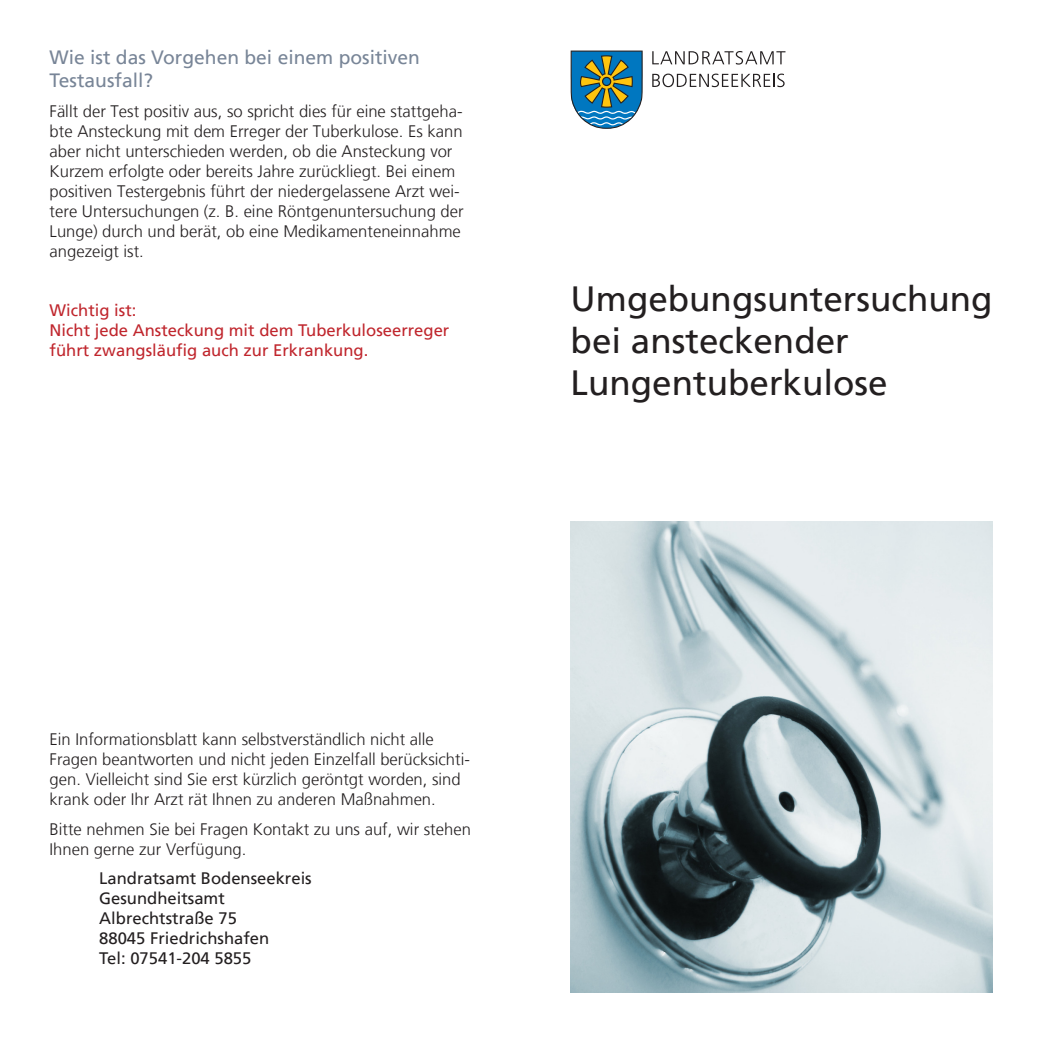
<style>
.page{position:relative;width:1042px;height:1042px;background:#fff}
.page>*{position:absolute;margin:0;border:0;box-sizing:border-box;transform-origin:0 0}
.t1{font:35px/42px "Frutiger LT";color:#231f20}
.t2{font:19.25px/23.1px "Frutiger LT";color:#788597}
.t3{font:300 16.62px/19.9px "Frutiger LT";color:#231f20}
.t4{font:16.62px/19.9px "Frutiger LT";color:#231f20}
.t5{font:16.62px/19.9px "Frutiger LT";color:#c0262d}
</style>
<div class="page">
<svg style="left:652px;top:51px;width:133px;height:14px"></svg>
<svg style="left:652px;top:74px;width:132px;height:13px"></svg>
<svg style="left:570px;top:51px;width:73px;height:78px;background:#4f8b99"></svg>
<img style="left:571px;top:521px;width:421px;height:471px">
<p class="t2" style="left:50px;top:46px;width:372px">Wie ist das Vorgehen bei einem positiven<br>Testausfall?</p>
<p class="t3" style="left:50px;top:102px;width:415px">Fällt der Test positiv aus, so spricht dies für eine stattgeha&shy;bte Ansteckung mit dem Erreger der Tuberkulose. Es kann aber nicht unterschieden werden, ob die Ansteckung vor Kurzem erfolgte oder bereits Jahre zurückliegt. Bei einem positiven Testergebnis führt der niedergelassene Arzt wei&shy;tere Untersuchungen (z. B. eine Röntgenuntersuchung der Lunge) durch und berät, ob eine Medikamenteneinnahme angezeigt ist.</p>
<p class="t5" style="left:50px;top:301px;width:401px">Wichtig ist:<br>Nicht jede Ansteckung mit dem Tuberkuloseerreger führt zwangsläufig auch zur Erkrankung.</p>
<h1 class="t1" style="left:570px;top:278px;width:423px">Umgebungsuntersuchung bei ansteckender<br>Lungentuberkulose</h1>
<p class="t3" style="left:50px;top:729px;width:422px">Ein Informationsblatt kann selbstverständlich nicht alle Fragen beantworten und nicht jeden Einzelfall berücksichti&shy;gen. Vielleicht sind Sie erst kürzlich geröntgt worden, sind krank oder Ihr Arzt rät Ihnen zu anderen Maßnahmen.</p>
<p class="t3" style="left:50px;top:819px;width:423px">Bitte nehmen Sie bei Fragen Kontakt zu uns auf, wir stehen<br>Ihnen gerne zur Verfügung.</p>
<p class="t4" style="left:99px;top:869px;width:214px">Landratsamt Bodenseekreis<br>Gesundheitsamt<br>Albrechtstraße 75<br>88045 Friedrichshafen<br>Tel: 07541-204 5855</p>
</div>
